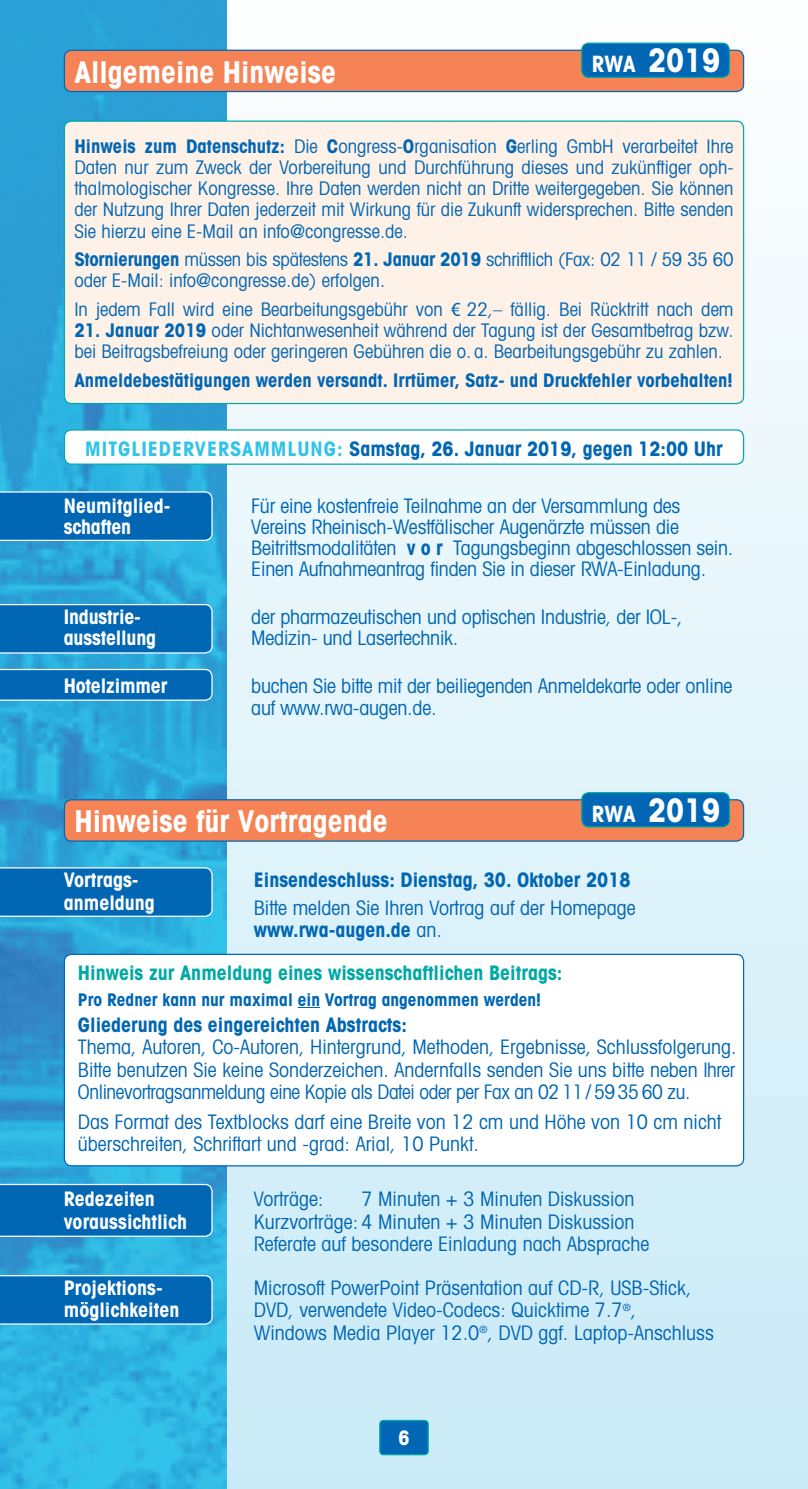
<style>
.page{position:relative;width:808px;height:1489px;background:#fff}
.page>*{position:absolute;margin:0;border:0;box-sizing:border-box;transform-origin:0 0}
.t1{font:700 condensed 32.5px "Avant Garde";color:#fff}
.t2{font:700 condensed 30px "Avant Garde";color:#fff}
.t3{font:condensed 20px/22.5px "Avant Garde";letter-spacing:-.01em;color:#0166b3}
.t4{font:700 condensed 20px "Avant Garde";color:#0166b3}
.t5{font:700 condensed 20px "Avant Garde";color:#fff}
.t6{font:700 condensed 20px "Avant Garde";color:#00a9a5}
.t7{font:condensed 18.75px/21.2px "Avant Garde";color:#0166b3}
.t8{font:700 condensed 18.75px "Avant Garde";color:#0166b3}
.t9{font:700 condensed 17.5px "Avant Garde";color:#0166b3}
.s1{font-size:22.5px}
.s2{font-weight:700}
.s3{font-family:"Linotype Euro Font Ato F";font-stretch:normal}
.s4{color:#31c3e9}
</style>
<div class="page">
<div style="left:0;top:0;width:808px;height:1488px;background:linear-gradient(to bottom,#fbfdfe,#c8eaf7)"></div>
<img style="left:0;top:0;width:227px;height:1488px">
<svg style="left:0;top:669px;width:213px;height:31px;background:#0f6eb7"></svg>
<svg style="left:0;top:604px;width:213px;height:49px;background:#0c6cb6"></svg>
<svg style="left:0;top:491px;width:213px;height:50px;background:#0f6fb7"></svg>
<svg style="left:0;top:867px;width:213px;height:49px;background:#0b6cb6"></svg>
<svg style="left:0;top:1274px;width:213px;height:50px;background:#0c6eb7"></svg>
<svg style="left:0;top:1183px;width:213px;height:53px;background:#0a6cb6"></svg>
<div style="left:64px;top:121px;width:679px;height:282px;background:#fef1e8;border-radius:7px"></div>
<div style="left:64px;top:50px;width:679px;height:42px;background:#f58355;border-radius:7px"></div>
<div style="left:64px;top:50px;width:680px;height:42px;border:1px solid #0166b3;border-radius:7px"></div>
<div style="left:582px;top:43px;width:147px;height:34px;background:#0166b3;border-radius:7px"></div>
<div style="left:581px;top:43px;width:149px;height:35px;border:1px solid #00a9a5;border-radius:7px"></div>
<div style="left:64px;top:430px;width:679px;height:34px;background:#fff;border-radius:7px"></div>
<div style="left:64px;top:429px;width:680px;height:36px;border:1px solid #00a9a5;border-radius:7px"></div>
<div style="left:64px;top:799px;width:679px;height:42px;background:#f58355;border-radius:7px"></div>
<div style="left:64px;top:799px;width:680px;height:42px;border:1px solid #0166b3;border-radius:7px"></div>
<div style="left:582px;top:792px;width:147px;height:34px;background:#0166b3;border-radius:7px"></div>
<div style="left:581px;top:792px;width:149px;height:35px;border:1px solid #00a9a5;border-radius:7px"></div>
<div style="left:64px;top:954px;width:679px;height:211px;background:#fff;border-radius:7px"></div>
<div style="left:64px;top:953px;width:680px;height:213px;border:1px solid #0166b3;border-radius:7px"></div>
<svg style="left:298px;top:1007px;width:22px;height:1px"></svg>
<div style="left:380px;top:1420px;width:48px;height:34px;background:#0166b3;border-radius:4px"></div>
<div style="left:379px;top:1419px;width:50px;height:36px;border:1px solid #00a9a5;border-radius:4px"></div>
<svg style="left:807px;top:0;width:1px;height:1488px"></svg>
<h2 class="t2" style="left:74px;top:53px;width:263px">Allgemeine Hinweise</h2>
<h1 class="t1" style="left:592px;top:40px;width:130px"><span class="s1">RWA</span> 2019</h1>
<p class="t7" style="left:74px;top:135px;width:661px;text-align:justify"><span class="s2">Hinweis zum Datenschutz:</span> Die <span class="s2">C</span>ongress-<span class="s2">O</span>rganisation <span class="s2">G</span>erling GmbH verarbeitet Ihre Daten nur zum Zweck der Vorbereitung und Durchführung dieses und zukünftiger oph&shy;thalmologischer Kongresse. Ihre Daten werden nicht an Dritte weitergegeben. Sie können der Nutzung Ihrer Daten jederzeit mit Wirkung für die Zukunft widersprechen. Bitte senden Sie hierzu eine E-Mail an info@congresse.de.</p>
<p class="t7" style="left:74px;top:248px;width:661px"><span class="s2">Stornierungen</span> müssen bis spätestens <span class="s2">21. Januar 2019</span> schriftlich (Fax: 02 11 / 59 35 60 oder E-Mail: info@congresse.de) erfolgen.</p>
<p class="t7" style="left:74px;top:298px;width:661px">In jedem Fall wird eine Bearbeitungsgebühr von <span class="s3">v</span> 22,– fällig. Bei Rücktritt nach dem</p>
<p class="t7" style="left:74px;top:319px;width:661px"><span class="s2">21. Januar 2019</span> oder Nichtanwesenheit während der Tagung ist der Gesamtbetrag bzw. bei Beitragsbefreiung oder geringeren Gebühren die o. a. Bearbeitungsgebühr zu zahlen.</p>
<p class="t8" style="left:74px;top:368px;width:660px">Anmeldebestätigungen werden versandt. Irrtümer, Satz- und Druckfehler vorbehalten!</p>
<p class="t4" style="left:85px;top:436px;width:639px"><span class="s4">MITGLIEDERVERSAMMLUNG:</span> Samstag, 26. Januar 2019, gegen 12:00 Uhr</p>
<p class="t5" style="left:64px;top:492px;width:108px">Neumitglied-</p>
<p class="t3" style="left:251px;top:493px;width:431px">Für eine kostenfreie Teilnahme an der Versammlung des</p>
<p class="t5" style="left:64px;top:513px;width:69px">schaften</p>
<p class="t3" style="left:251px;top:515px;width:484px;line-height:21.2px">Vereins Rheinisch-Westfälischer Augenärzte müssen die<br>Beitrittsmodalitäten <span class="s2">v o r</span> Tagungsbeginn abgeschlossen sein.<br>Einen Aufnahmeantrag finden Sie in dieser RWA-Einladung.</p>
<p class="t5" style="left:64px;top:604px;width:79px">Industrie-</p>
<p class="t3" style="left:251px;top:605px;width:433px">der pharmazeutischen und optischen Industrie, der IOL-,</p>
<p class="t5" style="left:64px;top:625px;width:94px">ausstellung</p>
<p class="t3" style="left:251px;top:626px;width:209px">Medizin- und Lasertechnik.</p>
<p class="t5" style="left:64px;top:673px;width:105px">Hotelzimmer</p>
<p class="t3" style="left:251px;top:675px;width:482px;line-height:21.2px">buchen Sie bitte mit der beiliegenden Anmeldekarte oder online auf www.rwa-augen.de.</p>
<h2 class="t2" style="left:74px;top:802px;width:315px">Hinweise für Vortragende</h2>
<h1 class="t1" style="left:592px;top:789px;width:130px"><span class="s1">RWA</span> 2019</h1>
<p class="t5" style="left:64px;top:867px;width:76px">Vortrags-</p>
<p class="t4" style="left:254px;top:867px;width:378px">Einsendeschluss: Dienstag, 30. Oktober 2018</p>
<p class="t5" style="left:64px;top:889px;width:93px">anmeldung</p>
<p class="t3" style="left:254px;top:895px;width:383px">Bitte melden Sie Ihren Vortrag auf der Homepage <span class="s2">www.rwa-augen.de</span> an.</p>
<p class="t6" style="left:78px;top:959px;width:486px">Hinweis zur Anmeldung eines wissenschaftlichen Beitrags:</p>
<p class="t9" style="left:78px;top:988px;width:465px">Pro Redner kann nur maximal ein Vortrag angenommen werden!</p>
<p class="t4" style="left:78px;top:1011px;width:330px">Gliederung des eingereichten Abstracts:</p>
<p class="t3" style="left:78px;top:1035px;width:660px;text-align:justify">Thema, Autoren, Co-Autoren, Hintergrund, Methoden, Ergebnisse, Schlussfolgerung.<br>Bitte benutzen Sie keine Sonderzeichen. Andernfalls senden Sie uns bitte neben Ihrer Onlinevortragsanmeldung eine Kopie als Datei oder per Fax an 02 11 / 59 35 60 zu.</p>
<p class="t3" style="left:78px;top:1109px;width:645px">Das Format des Textblocks darf eine Breite von 12 cm und Höhe von 10 cm nicht überschreiten, Schriftart und -grad: Arial, 10 Punkt.</p>
<p class="t5" style="left:64px;top:1185px;width:93px">Redezeiten</p>
<p class="t3" style="left:254px;top:1187px;width:71px">Vorträge:</p>
<p class="t3" style="left:361px;top:1187px;width:275px">7 Minuten + 3 Minuten Diskussion</p>
<p class="t5" style="left:64px;top:1208px;width:125px">voraussichtlich</p>
<p class="t3" style="left:254px;top:1209px;width:397px">Kurzvorträge: 4 Minuten + 3 Minuten Diskussion<br>Referate auf besondere Einladung nach Absprache</p>
<p class="t5" style="left:64px;top:1274px;width:100px">Projektions-</p>
<p class="t3" style="left:254px;top:1275px;width:439px">Microsoft PowerPoint Präsentation auf CD-R, USB-Stick,</p>
<p class="t5" style="left:64px;top:1297px;width:117px">möglichkeiten</p>
<p class="t3" style="left:254px;top:1298px;width:462px">DVD, verwendete Video-Codecs: Quicktime 7.7<sup>®</sup>,<br>Windows Media Player 12.0<sup>®</sup>, DVD ggf. Laptop-Anschluss</p>
<p class="t5" style="left:398px;top:1424px;width:13px">6</p>
</div>
